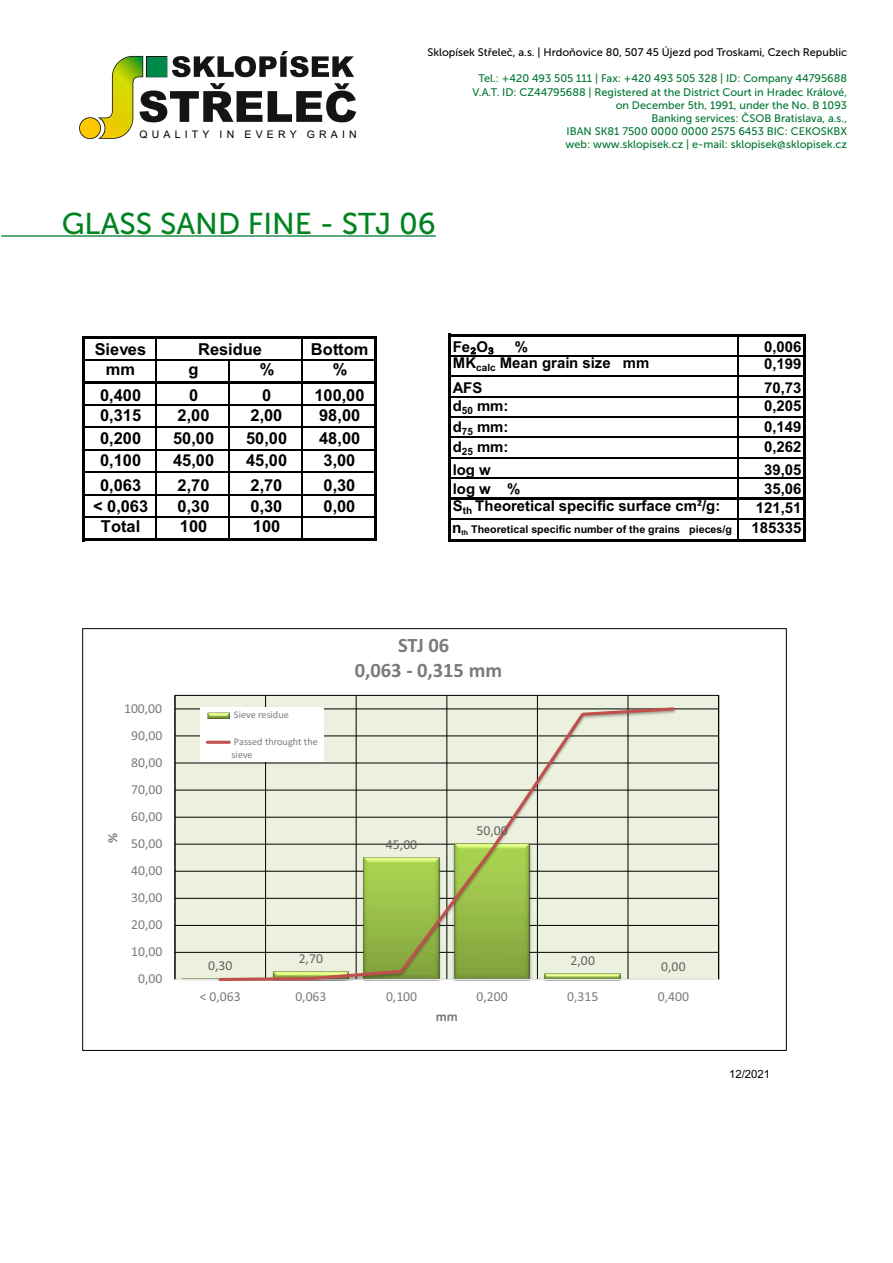
<style>
.page{position:relative;width:893px;height:1263px;background:#fff}
.page>*{position:absolute;margin:0;border:0;box-sizing:border-box;transform-origin:0 0}
.t1{font:30px "Museo Sans 500";color:#00831f}
.t2{font:700 20.55px/25px "Calibri";color:#7b7b7b;text-align:center}
.t3{font:700 16.5px "Arial";color:#000}
.t4{font:700 14.85px/20.4px "Arial";color:#000}
.t5{font:13.65px "Calibri";color:#7b7b7b}
.t6{font:13.65px "Calibri";color:#626262}
.t7{font:700 13.65px "Calibri";color:#7b7b7b}
.t8{font:11.4px "Arial";color:#000}
.t9{font:10.95px/13.2px "Museo Sans 500";color:#073;text-align:right}
.t10{font:10.95px "Museo Sans 500";color:#000}
.t11{font:700 10.65px "Arial";color:#000}
.t12{font:10.5px "Arial";letter-spacing:.4em;color:#000}
.t13{font:10.2px/12.5px "Calibri";color:#7b7b7b}
.s1{font-family:"Cambria Math";font-weight:400}
.s2{font-family:"Calibri"}
.s3{font-size:15.3px}
</style>
<div class="page">
<svg style="left:79px;top:51px;width:277px;height:88px"></svg>
<div style="left:80px;top:118px;width:20px;height:20px;background:#fdc900;border-radius:50%"></div>
<div style="left:147px;top:57px;width:20px;height:20px;background:#008a49"></div>
<hr style="left:1px;top:235px;width:435px;height:2px;background:#007732">
<hr style="left:85px;top:336px;width:292px;height:2px;background:#000">
<hr style="left:85px;top:359px;width:289px;height:1px;background:#000">
<hr style="left:156px;top:338px;width:1px;height:43px;background:#000">
<svg style="left:229px;top:360px;width:1px;height:21px"></svg>
<hr style="left:302px;top:338px;width:1px;height:43px;background:#000">
<hr style="left:85px;top:381px;width:292px;height:3px;background:#000">
<hr style="left:85px;top:404px;width:289px;height:1px;background:#000">
<hr style="left:85px;top:427px;width:289px;height:1px;background:#000">
<hr style="left:85px;top:449px;width:289px;height:1px;background:#000">
<hr style="left:85px;top:472px;width:289px;height:1px;background:#000">
<hr style="left:85px;top:494px;width:289px;height:2px;background:#000">
<hr style="left:85px;top:517px;width:289px;height:1px;background:#000">
<hr style="left:737px;top:336px;width:2px;height:162px;background:#000">
<hr style="left:85px;top:538px;width:292px;height:3px;background:#000">
<hr style="left:82px;top:336px;width:3px;height:205px;background:#000">
<hr style="left:156px;top:384px;width:1px;height:154px;background:#000">
<hr style="left:302px;top:384px;width:1px;height:154px;background:#000">
<hr style="left:374px;top:338px;width:3px;height:203px;background:#000">
<hr style="left:448px;top:334px;width:3px;height:208px;background:#000">
<hr style="left:737px;top:500px;width:2px;height:39px;background:#000">
<hr style="left:803px;top:336px;width:3px;height:206px;background:#000">
<hr style="left:229px;top:384px;width:1px;height:154px;background:#000">
<hr style="left:451px;top:334px;width:355px;height:2px;background:#000">
<hr style="left:451px;top:355px;width:352px;height:1px;background:#000">
<hr style="left:451px;top:375px;width:352px;height:2px;background:#000">
<hr style="left:451px;top:396px;width:352px;height:1px;background:#000">
<hr style="left:451px;top:416px;width:352px;height:2px;background:#000">
<hr style="left:451px;top:437px;width:352px;height:1px;background:#000">
<hr style="left:451px;top:457px;width:352px;height:2px;background:#000">
<hr style="left:451px;top:478px;width:352px;height:1px;background:#000">
<hr style="left:451px;top:498px;width:355px;height:2px;background:#000">
<hr style="left:451px;top:519px;width:352px;height:1px;background:#000">
<hr style="left:451px;top:539px;width:355px;height:3px;background:#000">
<div style="left:175px;top:695px;width:544px;height:284px;background:#ebf1de"></div>
<hr style="left:175px;top:952px;width:544px;height:1px;background:#000">
<hr style="left:175px;top:925px;width:544px;height:1px;background:#000">
<hr style="left:175px;top:898px;width:544px;height:1px;background:#000">
<hr style="left:175px;top:871px;width:544px;height:1px;background:#000">
<hr style="left:175px;top:844px;width:544px;height:1px;background:#000">
<hr style="left:175px;top:817px;width:544px;height:1px;background:#000">
<hr style="left:175px;top:790px;width:544px;height:1px;background:#000">
<hr style="left:175px;top:763px;width:544px;height:1px;background:#000">
<hr style="left:175px;top:736px;width:544px;height:1px;background:#000">
<hr style="left:175px;top:709px;width:544px;height:1px;background:#000">
<hr style="left:265px;top:695px;width:1px;height:284px;background:#000">
<hr style="left:356px;top:695px;width:1px;height:284px;background:#000">
<hr style="left:447px;top:695px;width:1px;height:284px;background:#000">
<hr style="left:537px;top:695px;width:1px;height:284px;background:#000">
<hr style="left:628px;top:695px;width:1px;height:284px;background:#000">
<hr style="left:175px;top:979px;width:544px;height:1px;background:#e5e5e5">
<svg style="left:217px;top:706px;width:460px;height:275px"></svg>
<div style="left:201px;top:708px;width:123px;height:54px;background:#fff"></div>
<img style="left:207px;top:712px;width:23px;height:6px">
<hr style="left:207px;top:741px;width:22px;height:3px;background:#c0504d">
<p class="t12" style="left:139px;top:131px;width:219px">QUALITY IN EVERY GRAIN</p>
<p class="t10" style="left:427px;top:48px;width:421px">Sklopísek Střeleč, a.s. | Hrdoňovice 80, 507 45 Újezd pod Troskami, Czech Republic</p>
<p class="t9" style="left:473px;top:73px;width:376px">Tel.: +420 493 505 111 | Fax: +420 493 505 328 | ID: Company 44795688<br>V.A.T. ID: CZ44795688 | Registered at the District Court in Hradec Králové, on December 5th, 1991, under the No. B 1093<br>Banking services: ČSOB Bratislava, a.s.,<br>IBAN SK81 7500 0000 0000 2575 6453 BIC: CEKOSKBX<br>web: www.sklopisek.cz | e-mail: sklopisek@sklopisek.cz</p>
<h1 class="t1" style="left:62px;top:212px;width:375px">GLASS SAND FINE - STJ 06</h1>
<h3 class="t3" style="left:95px;top:343px;width:53px">Sieves</h3>
<h3 class="t3" style="left:311px;top:343px;width:59px">Bottom</h3>
<h3 class="t4" style="left:453px;top:338px;width:43px">Fe<span class="s1">₂</span>O<span class="s1">₃</span></h3>
<h3 class="t4" style="left:515px;top:338px;width:15px">%</h3>
<h3 class="t4" style="left:764px;top:338px;width:39px">0,006</h3>
<h3 class="t3" style="left:106px;top:363px;width:31px">mm</h3>
<h3 class="t3" style="left:189px;top:363px;width:12px">g</h3>
<h3 class="t3" style="left:260px;top:363px;width:16px">%</h3>
<h3 class="t3" style="left:333px;top:363px;width:16px">%</h3>
<h3 class="t4" style="left:453px;top:354px;width:198px">MK<sub>calc</sub> Mean grain size mm</h3>
<h3 class="t4" style="left:764px;top:355px;width:39px">0,199</h3>
<h3 class="t3" style="left:100px;top:388px;width:43px">0,400</h3>
<h3 class="t3" style="left:189px;top:388px;width:11px">0</h3>
<h3 class="t3" style="left:262px;top:388px;width:11px">0</h3>
<h3 class="t3" style="left:314px;top:388px;width:52px">100,00</h3>
<h3 class="t3" style="left:198px;top:343px;width:66px">Residue</h3>
<h3 class="t4" style="left:453px;top:379px;width:31px">AFS</h3>
<h3 class="t4" style="left:764px;top:379px;width:39px">70,73</h3>
<h3 class="t4" style="left:453px;top:397px;width:57px">d<sub>50</sub> mm:</h3>
<h3 class="t4" style="left:764px;top:397px;width:39px">0,205</h3>
<h3 class="t3" style="left:100px;top:409px;width:43px">0,315</h3>
<h3 class="t3" style="left:178px;top:409px;width:33px">2,00</h3>
<h3 class="t3" style="left:251px;top:409px;width:33px">2,00</h3>
<h3 class="t3" style="left:319px;top:409px;width:43px">98,00</h3>
<h3 class="t4" style="left:453px;top:418px;width:57px">d<sub>75</sub> mm:</h3>
<h3 class="t4" style="left:764px;top:418px;width:39px">0,149</h3>
<h3 class="t3" style="left:100px;top:432px;width:43px">0,200</h3>
<h3 class="t3" style="left:173px;top:432px;width:43px">50,00</h3>
<h3 class="t3" style="left:246px;top:432px;width:43px">50,00</h3>
<h3 class="t3" style="left:319px;top:432px;width:43px">48,00</h3>
<h3 class="t4" style="left:453px;top:438px;width:57px">d<sub>25</sub> mm:</h3>
<h3 class="t4" style="left:764px;top:438px;width:39px">0,262</h3>
<h3 class="t3" style="left:100px;top:454px;width:43px">0,100</h3>
<h3 class="t3" style="left:173px;top:454px;width:43px">45,00</h3>
<h3 class="t3" style="left:246px;top:454px;width:43px">45,00</h3>
<h3 class="t3" style="left:324px;top:454px;width:33px">3,00</h3>
<h3 class="t4" style="left:453px;top:460px;width:39px">log w</h3>
<h3 class="t4" style="left:764px;top:460px;width:39px">39,05</h3>
<h3 class="t3" style="left:100px;top:479px;width:43px">0,063</h3>
<h3 class="t3" style="left:178px;top:479px;width:33px">2,70</h3>
<h3 class="t3" style="left:251px;top:479px;width:33px">2,70</h3>
<h3 class="t3" style="left:324px;top:479px;width:33px">0,30</h3>
<h3 class="t4" style="left:453px;top:480px;width:69px">log w %</h3>
<h3 class="t4" style="left:764px;top:480px;width:39px">35,06</h3>
<h3 class="t3" style="left:93px;top:500px;width:57px">&lt; 0,063</h3>
<h3 class="t3" style="left:178px;top:500px;width:33px">0,30</h3>
<h3 class="t3" style="left:251px;top:500px;width:33px">0,30</h3>
<h3 class="t3" style="left:324px;top:500px;width:33px">0,00</h3>
<h3 class="t3" style="left:101px;top:520px;width:41px">Total</h3>
<h3 class="t3" style="left:180px;top:520px;width:29px">100</h3>
<h3 class="t3" style="left:253px;top:520px;width:29px">100</h3>
<h3 class="t4" style="left:453px;top:497px;width:269px">S<sub>th</sub> Theoretical specific surface cm<span class="s2">²</span>/g:</h3>
<h3 class="t4" style="left:751px;top:498px;width:51px">121,51<br>185335</h3>
<p class="t11" style="left:452px;top:525px;width:281px"><span class="s3">n</span><sub>th</sub> Theoretical specific number of the grains pieces/g</p>
<p class="t7" style="left:107px;top:843px;width:11px;rotate:-90deg">%</p>
<p class="t5" style="left:124px;top:703px;width:39px">100,00</p>
<p class="t5" style="left:131px;top:730px;width:33px">90,00</p>
<p class="t5" style="left:131px;top:757px;width:33px">80,00</p>
<p class="t5" style="left:131px;top:784px;width:33px">70,00</p>
<p class="t5" style="left:131px;top:811px;width:33px">60,00</p>
<p class="t5" style="left:131px;top:838px;width:33px">50,00</p>
<p class="t5" style="left:131px;top:865px;width:33px">40,00</p>
<p class="t5" style="left:131px;top:892px;width:33px">30,00</p>
<p class="t5" style="left:131px;top:919px;width:33px">20,00</p>
<p class="t5" style="left:131px;top:946px;width:33px">10,00</p>
<p class="t5" style="left:138px;top:973px;width:26px">0,00</p>
<p class="t13" style="left:234px;top:709px;width:56px">Sieve residue</p>
<p class="t13" style="left:232px;top:736px;width:88px">Passed throught the sieve</p>
<h2 class="t2" style="left:355px;top:634px;width:149px">STJ 06<br>0,063 - 0,315 mm</h2>
<p class="t6" style="left:386px;top:839px;width:33px">45,00</p>
<p class="t6" style="left:477px;top:825px;width:33px">50,00</p>
<p class="t6" style="left:208px;top:960px;width:26px">0,30</p>
<p class="t6" style="left:299px;top:953px;width:26px">2,70</p>
<p class="t6" style="left:571px;top:955px;width:26px">2,00</p>
<p class="t6" style="left:661px;top:960px;width:26px">0,00</p>
<p class="t5" style="left:200px;top:991px;width:42px">&lt; 0,063</p>
<p class="t5" style="left:295px;top:991px;width:33px">0,063</p>
<p class="t5" style="left:386px;top:991px;width:33px">0,100</p>
<p class="t5" style="left:477px;top:991px;width:33px">0,200</p>
<p class="t5" style="left:567px;top:991px;width:33px">0,315</p>
<p class="t5" style="left:658px;top:991px;width:33px">0,400</p>
<p class="t7" style="left:436px;top:1011px;width:24px">mm</p>
<p class="t8" style="left:729px;top:1069px;width:42px">12/2021</p>
</div>
